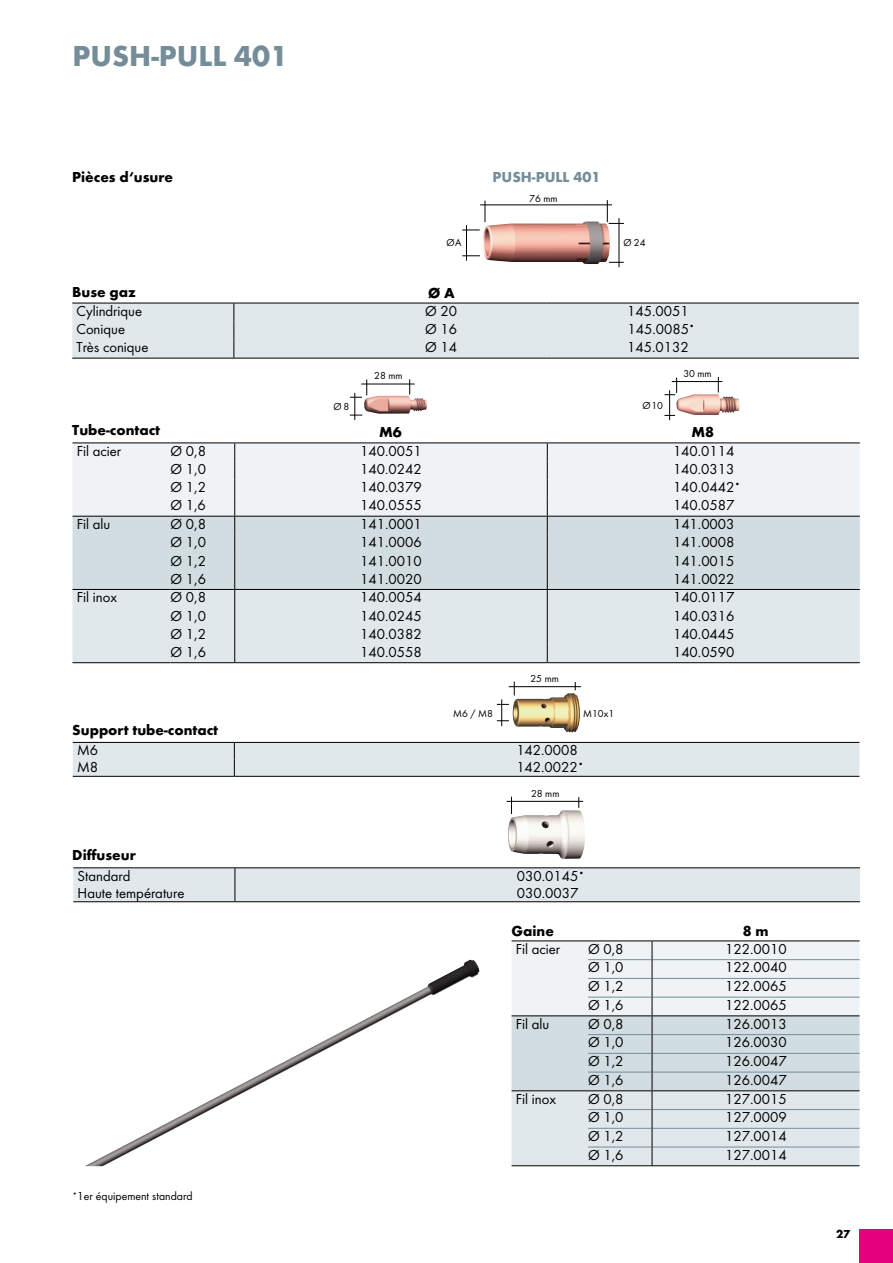
<style>
.page{position:relative;width:893px;height:1263px;background:#fff}
.page>*{position:absolute;margin:0;border:0;box-sizing:border-box;transform-origin:0 0}
.t1{font:700 30px "Futura TOT";color:#748d99}
.t2{font:15px "Futura TOT Boo";color:#000}
.t3{font:700 15px "Futura TOT";color:#000}
.t4{font:700 15px "Futura TOT";color:#748d99}
.t5{font:12px "Futura TOT Boo";color:#000}
.t6{font:700 12px "Futura TOT";color:#000}
.t7{font:10.5px "Futura TOT Boo";color:#000}
</style>
<div class="page">
<div style="left:859px;top:1229px;width:34px;height:34px;background:#e5007d"></div>
<svg style="left:497px;top:682px;width:18px;height:44px"></svg>
<hr style="left:509px;top:686px;width:72px;height:1px;background:#000">
<svg style="left:511px;top:797px;width:1px;height:13px"></svg>
<hr style="left:507px;top:801px;width:76px;height:1px;background:#000">
<img style="left:513px;top:693px;width:67px;height:39px">
<img style="left:508px;top:810px;width:77px;height:49px">
<img style="left:676px;top:394px;width:64px;height:21px">
<hr style="left:669px;top:390px;width:1px;height:30px;background:#000">
<svg style="left:664px;top:378px;width:13px;height:17px"></svg>
<svg style="left:718px;top:377px;width:1px;height:15px"></svg>
<hr style="left:672px;top:381px;width:50px;height:1px;background:#000">
<img style="left:85px;top:960px;width:395px;height:206px">
<img style="left:483px;top:221px;width:127px;height:43px">
<svg style="left:462px;top:230px;width:18px;height:1px"></svg>
<svg style="left:462px;top:255px;width:18px;height:1px"></svg>
<hr style="left:466px;top:225px;width:1px;height:36px;background:#000">
<svg style="left:609px;top:262px;width:15px;height:1px"></svg>
<hr style="left:619px;top:218px;width:1px;height:49px;background:#000">
<svg style="left:607px;top:200px;width:17px;height:24px"></svg>
<svg style="left:485px;top:201px;width:1px;height:21px"></svg>
<hr style="left:480px;top:204px;width:132px;height:1px;background:#000">
<img style="left:367px;top:396px;width:60px;height:18px">
<svg style="left:350px;top:379px;width:17px;height:41px"></svg>
<svg style="left:409px;top:379px;width:1px;height:16px"></svg>
<hr style="left:361px;top:384px;width:54px;height:1px;background:#000">
<hr style="left:512px;top:940px;width:76px;height:1px;background:#000">
<hr style="left:588px;top:940px;width:64px;height:1px;background:#000">
<hr style="left:652px;top:940px;width:207px;height:1px;background:#000">
<svg style="left:512px;top:941px;width:347px;height:225px"></svg>
<div style="left:72px;top:443px;width:788px;height:73px;background:#f0f3f6"></div>
<div style="left:72px;top:517px;width:788px;height:72px;background:#d2dde2"></div>
<div style="left:72px;top:590px;width:788px;height:72px;background:#e1e8ec"></div>
<hr style="left:72px;top:442px;width:98px;height:1px;background:#000">
<hr style="left:72px;top:662px;width:98px;height:1px;background:#000">
<hr style="left:170px;top:442px;width:65px;height:1px;background:#000">
<hr style="left:235px;top:442px;width:312px;height:1px;background:#000">
<hr style="left:547px;top:442px;width:313px;height:1px;background:#000">
<svg style="left:234px;top:443px;width:1px;height:219px"></svg>
<svg style="left:547px;top:443px;width:1px;height:219px"></svg>
<hr style="left:170px;top:662px;width:65px;height:1px;background:#000">
<hr style="left:235px;top:662px;width:312px;height:1px;background:#000">
<hr style="left:547px;top:662px;width:313px;height:1px;background:#000">
<hr style="left:235px;top:516px;width:312px;height:1px;background:#000">
<hr style="left:547px;top:516px;width:313px;height:1px;background:#000">
<hr style="left:235px;top:589px;width:312px;height:1px;background:#000">
<hr style="left:547px;top:589px;width:313px;height:1px;background:#000">
<hr style="left:72px;top:516px;width:98px;height:1px;background:#000">
<hr style="left:170px;top:516px;width:65px;height:1px;background:#000">
<hr style="left:72px;top:589px;width:98px;height:1px;background:#000">
<hr style="left:170px;top:589px;width:65px;height:1px;background:#000">
<div style="left:73px;top:742px;width:786px;height:34px;background:#e1e8ec"></div>
<hr style="left:73px;top:776px;width:161px;height:1px;background:#000">
<hr style="left:234px;top:776px;width:625px;height:1px;background:#000">
<hr style="left:73px;top:867px;width:162px;height:1px;background:#000">
<hr style="left:235px;top:867px;width:625px;height:1px;background:#000">
<div style="left:73px;top:868px;width:787px;height:34px;background:#e1e8ec"></div>
<hr style="left:72px;top:358px;width:162px;height:1px;background:#000">
<hr style="left:234px;top:358px;width:312px;height:1px;background:#000">
<hr style="left:546px;top:358px;width:313px;height:1px;background:#000">
<div style="left:72px;top:302px;width:787px;height:56px;background:#e1e8ec"></div>
<h1 class="t1" style="left:72px;top:38px;width:217px">PUSH-PULL 401</h1>
<p class="t3" style="left:72px;top:168px;width:102px">Pièces d‘usure</p>
<p class="t3" style="left:72px;top:282px;width:65px">Buse gaz</p>
<p class="t4" style="left:492px;top:167px;width:109px">PUSH-PULL 401</p>
<p class="t7" style="left:529px;top:192px;width:30px">76 mm</p>
<p class="t7" style="left:446px;top:236px;width:17px">ØA</p>
<p class="t7" style="left:624px;top:236px;width:23px">Ø24</p>
<p class="t3" style="left:428px;top:284px;width:28px">Ø A</p>
<p class="t2" style="left:77px;top:302px;width:67px">Cylindrique</p>
<p class="t2" style="left:425px;top:302px;width:34px">Ø 20</p>
<p class="t2" style="left:627px;top:302px;width:63px">145.0051</p>
<p class="t2" style="left:77px;top:320px;width:50px">Conique</p>
<p class="t2" style="left:425px;top:320px;width:34px">Ø 16</p>
<p class="t2" style="left:627px;top:320px;width:69px">145.0085<sup>•</sup></p>
<p class="t2" style="left:77px;top:338px;width:73px">Très conique</p>
<p class="t2" style="left:425px;top:338px;width:34px">Ø 14</p>
<p class="t2" style="left:627px;top:338px;width:63px">145.0132</p>
<p class="t3" style="left:72px;top:421px;width:89px">Tube-contact</p>
<p class="t7" style="left:334px;top:401px;width:17px">Ø8</p>
<p class="t7" style="left:374px;top:370px;width:30px">28 mm</p>
<p class="t7" style="left:643px;top:399px;width:22px">Ø10</p>
<p class="t7" style="left:683px;top:367px;width:30px">30 mm</p>
<p class="t3" style="left:379px;top:423px;width:24px">M6</p>
<p class="t3" style="left:691px;top:423px;width:24px">M8</p>
<p class="t2" style="left:77px;top:442px;width:46px">Fil acier</p>
<p class="t2" style="left:170px;top:442px;width:37px">Ø 0,8</p>
<p class="t2" style="left:360px;top:442px;width:63px">140.0051</p>
<p class="t2" style="left:673px;top:442px;width:63px">140.0114</p>
<p class="t2" style="left:170px;top:460px;width:37px">Ø 1,0</p>
<p class="t2" style="left:360px;top:460px;width:63px">140.0242</p>
<p class="t2" style="left:673px;top:460px;width:63px">140.0313</p>
<p class="t2" style="left:170px;top:478px;width:37px">Ø 1,2</p>
<p class="t2" style="left:360px;top:478px;width:63px">140.0379</p>
<p class="t2" style="left:673px;top:478px;width:69px">140.0442<sup>•</sup></p>
<p class="t2" style="left:170px;top:496px;width:37px">Ø 1,6</p>
<p class="t2" style="left:360px;top:496px;width:63px">140.0555</p>
<p class="t2" style="left:673px;top:496px;width:63px">140.0587</p>
<p class="t2" style="left:77px;top:515px;width:35px">Fil alu</p>
<p class="t2" style="left:170px;top:515px;width:37px">Ø 0,8</p>
<p class="t2" style="left:360px;top:515px;width:63px">141.0001</p>
<p class="t2" style="left:673px;top:515px;width:63px">141.0003</p>
<p class="t2" style="left:170px;top:533px;width:37px">Ø 1,0</p>
<p class="t2" style="left:360px;top:533px;width:63px">141.0006</p>
<p class="t2" style="left:673px;top:533px;width:63px">141.0008</p>
<p class="t2" style="left:170px;top:552px;width:37px">Ø 1,2</p>
<p class="t2" style="left:360px;top:552px;width:63px">141.0010</p>
<p class="t2" style="left:673px;top:552px;width:63px">141.0015</p>
<p class="t2" style="left:170px;top:570px;width:37px">Ø 1,6</p>
<p class="t2" style="left:360px;top:570px;width:63px">141.0020</p>
<p class="t2" style="left:673px;top:570px;width:63px">141.0022</p>
<p class="t2" style="left:77px;top:588px;width:42px">Fil inox</p>
<p class="t2" style="left:171px;top:588px;width:37px">Ø 0,8</p>
<p class="t2" style="left:360px;top:588px;width:63px">140.0054</p>
<p class="t2" style="left:673px;top:588px;width:63px">140.0117</p>
<p class="t2" style="left:171px;top:607px;width:37px">Ø 1,0</p>
<p class="t2" style="left:360px;top:607px;width:63px">140.0245</p>
<p class="t2" style="left:673px;top:607px;width:63px">140.0316</p>
<p class="t2" style="left:171px;top:625px;width:37px">Ø 1,2</p>
<p class="t2" style="left:360px;top:625px;width:63px">140.0382</p>
<p class="t2" style="left:673px;top:625px;width:63px">140.0445</p>
<p class="t2" style="left:171px;top:643px;width:37px">Ø 1,6</p>
<p class="t2" style="left:360px;top:643px;width:63px">140.0558</p>
<p class="t2" style="left:673px;top:643px;width:63px">140.0590</p>
<p class="t3" style="left:72px;top:720px;width:147px">Support tube-contact</p>
<p class="t7" style="left:453px;top:707px;width:41px">M6 / M8</p>
<p class="t7" style="left:530px;top:672px;width:30px">25 mm</p>
<p class="t7" style="left:583px;top:707px;width:33px">M10x1</p>
<p class="t2" style="left:77px;top:741px;width:23px">M6</p>
<p class="t2" style="left:516px;top:741px;width:63px">142.0008</p>
<p class="t2" style="left:77px;top:758px;width:23px">M8</p>
<p class="t2" style="left:516px;top:758px;width:69px">142.0022<sup>•</sup></p>
<p class="t3" style="left:72px;top:846px;width:65px">Diffuseur</p>
<p class="t7" style="left:531px;top:787px;width:30px">28 mm</p>
<p class="t2" style="left:78px;top:867px;width:54px">Standard</p>
<p class="t2" style="left:517px;top:867px;width:69px">030.0145<sup>•</sup></p>
<p class="t2" style="left:78px;top:883px;width:108px">Haute température</p>
<p class="t2" style="left:517px;top:883px;width:63px">030.0037</p>
<p class="t3" style="left:512px;top:922px;width:44px">Gaine</p>
<p class="t3" style="left:743px;top:922px;width:27px">8 m</p>
<p class="t5" style="left:72px;top:1188px;width:122px"><sup>•</sup>1er équipement standard</p>
<p class="t2" style="left:516px;top:940px;width:46px">Fil acier</p>
<p class="t2" style="left:588px;top:940px;width:37px">Ø 0,8</p>
<p class="t2" style="left:725px;top:940px;width:63px">122.0010</p>
<p class="t2" style="left:588px;top:958px;width:37px">Ø 1,0</p>
<p class="t2" style="left:725px;top:958px;width:63px">122.0040</p>
<p class="t2" style="left:588px;top:977px;width:37px">Ø 1,2</p>
<p class="t2" style="left:725px;top:977px;width:63px">122.0065</p>
<p class="t2" style="left:588px;top:996px;width:37px">Ø 1,6</p>
<p class="t2" style="left:725px;top:996px;width:63px">122.0065</p>
<p class="t2" style="left:516px;top:1015px;width:35px">Fil alu</p>
<p class="t2" style="left:588px;top:1015px;width:37px">Ø 0,8</p>
<p class="t2" style="left:725px;top:1015px;width:63px">126.0013</p>
<p class="t2" style="left:588px;top:1033px;width:37px">Ø 1,0</p>
<p class="t2" style="left:725px;top:1033px;width:63px">126.0030</p>
<p class="t2" style="left:588px;top:1052px;width:37px">Ø 1,2</p>
<p class="t2" style="left:725px;top:1052px;width:63px">126.0047</p>
<p class="t2" style="left:588px;top:1071px;width:37px">Ø 1,6</p>
<p class="t2" style="left:725px;top:1071px;width:63px">126.0047</p>
<p class="t2" style="left:516px;top:1090px;width:42px">Fil inox</p>
<p class="t2" style="left:588px;top:1090px;width:37px">Ø 0,8</p>
<p class="t2" style="left:725px;top:1090px;width:63px">127.0015</p>
<p class="t2" style="left:588px;top:1108px;width:37px">Ø 1,0</p>
<p class="t2" style="left:725px;top:1108px;width:63px">127.0009</p>
<p class="t2" style="left:588px;top:1127px;width:37px">Ø 1,2</p>
<p class="t2" style="left:725px;top:1127px;width:63px">127.0014</p>
<p class="t2" style="left:588px;top:1146px;width:37px">Ø 1,6</p>
<p class="t2" style="left:725px;top:1146px;width:63px">127.0014</p>
<p class="t6" style="left:836px;top:1227px;width:16px">27</p>
</div>
